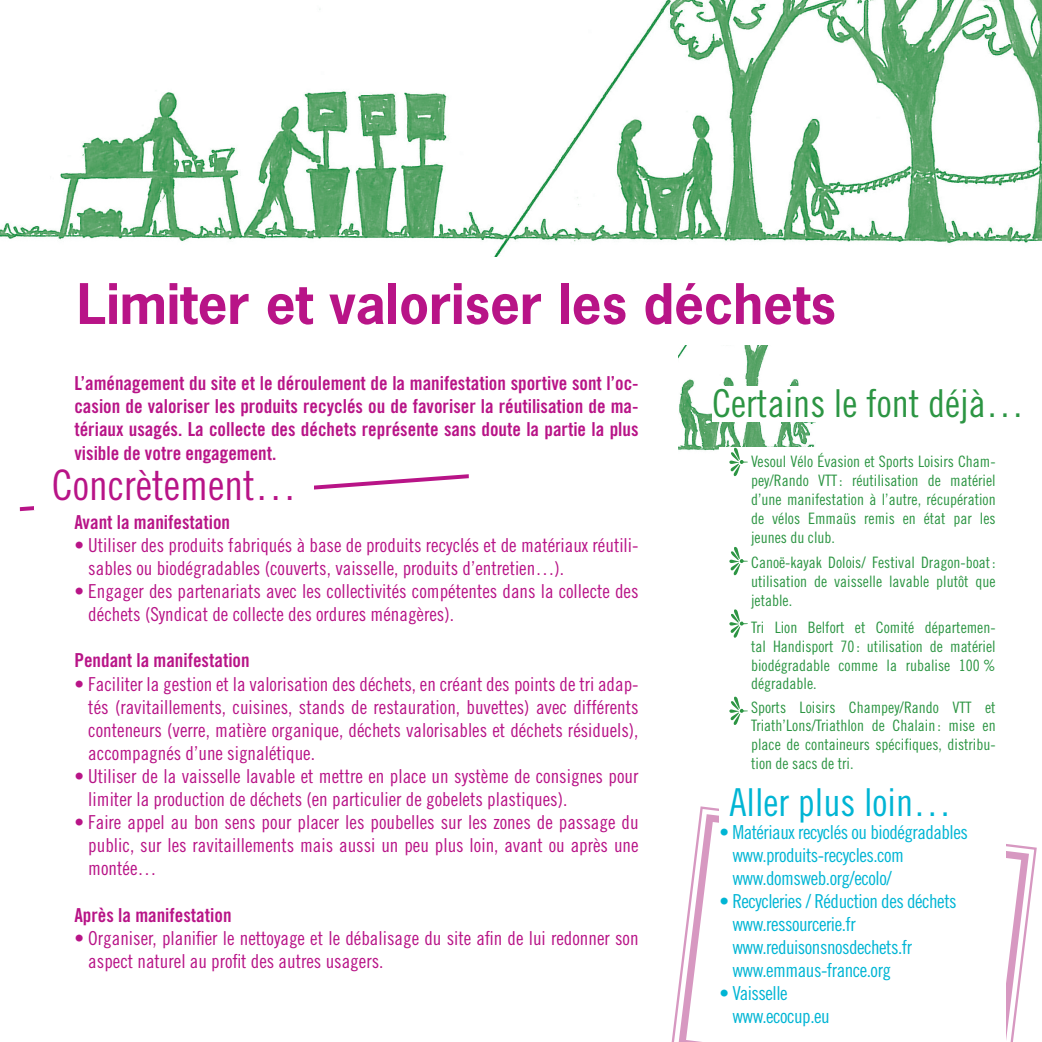
<style>
.page{position:relative;width:1042px;height:1042px;background:#fff}
.page>*{position:absolute;margin:0;border:0;box-sizing:border-box;transform-origin:0 0}
.t1{font:700 52.5px "News Gothic Std";color:#b81487}
.t2{font:42px "Trade Gothic Cond Eighteen";color:#b81487}
.t3{font:38.5px "Trade Gothic Cond Eighteen";color:#2c9543}
.t4{font:38.5px "Trade Gothic Cond Eighteen";color:#00b5d4}
.t5{font:19.25px/23.1px "Trade Gothic Cond Eighteen";color:#b81487}
.t6{font:19.25px/23.1px "Trade Gothic Bold Cond Twenty";color:#b81487;text-align:justify}
.t7{font:19.25px/23.1px "Trade Gothic Cond Eighteen";letter-spacing:-.025em;color:#00b5d4}
.t8{font:15.75px/18.9px "Trade Gothic Cond Eighteen";color:#2c9543;text-align:justify}
</style>
<div class="page">
<svg style="left:674px;top:810px;width:359px;height:232px"></svg>
<img style="left:678px;top:346px;width:137px;height:105px">
<img style="left:0;top:0;width:1042px;height:257px">
<svg style="left:20px;top:474px;width:449px;height:37px"></svg>
<div style="left:35px;top:467px;width:279px;height:43px;background:#fff"></div>
<div style="left:719px;top:448px;width:286px;height:594px;background:#fff"></div>
<svg style="left:729px;top:448px;width:19px;height:28px"></svg>
<svg style="left:729px;top:547px;width:19px;height:28px"></svg>
<svg style="left:729px;top:609px;width:19px;height:29px"></svg>
<svg style="left:729px;top:697px;width:19px;height:28px"></svg>
<div style="left:712px;top:386px;width:330px;height:36px;background:#fff"></div>
<h1 class="t1" style="left:77px;top:269px;width:760px">Limiter et valoriser les déchets</h1>
<p class="t6" style="left:74px;top:372px;width:566px">L’aménagement du site et le déroulement de la manifestation sportive sont l’oc&shy;casion de valoriser les produits recyclés ou de favoriser la réutilisation de ma&shy;tériaux usagés. La collecte des déchets représente sans doute la partie la plus visible de votre engagement.</p>
<h2 class="t2" style="left:52px;top:460px;width:247px">Concrètement…</h2>
<p class="t6" style="left:74px;top:510px;width:157px">Avant la manifestation</p>
<p class="t5" style="left:88px;top:533px;width:552px;text-indent:-14px">• Utiliser des produits fabriqués à base de produits recyclés et de matériaux réutili&shy;sables ou biodégradables (couverts, vaisselle, produits d’entretien…).</p>
<p class="t5" style="left:88px;top:579px;width:552px;text-indent:-14px">• Engager des partenariats avec les collectivités compétentes dans la collecte des déchets (Syndicat de collecte des ordures ménagères).</p>
<p class="t6" style="left:74px;top:649px;width:177px">Pendant la manifestation</p>
<p class="t5" style="left:88px;top:672px;width:552px;text-align:justify;text-indent:-14px">• Faciliter la gestion et la valorisation des déchets, en créant des points de tri adap&shy;tés (ravitaillements, cuisines, stands de restauration, buvettes) avec différents conteneurs (verre, matière organique, déchets valorisables et déchets résiduels), accompagnés d’une signalétique.</p>
<p class="t5" style="left:88px;top:764px;width:552px;text-indent:-14px">• Utiliser de la vaisselle lavable et mettre en place un système de consignes pour limiter la production de déchets (en particulier de gobelets plastiques).</p>
<p class="t5" style="left:88px;top:810px;width:552px;text-align:justify;text-indent:-14px">• Faire appel au bon sens pour placer les poubelles sur les zones de passage du public, sur les ravitaillements mais aussi un peu plus loin, avant ou après une montée…</p>
<p class="t6" style="left:74px;top:903px;width:159px">Après la manifestation</p>
<p class="t5" style="left:88px;top:926px;width:552px;text-indent:-14px">• Organiser, planifier le nettoyage et le débalisage du site afin de lui redonner son aspect naturel au profit des autres usagers.</p>
<h3 class="t3" style="left:712px;top:380px;width:314px">Certains le font déjà…</h3>
<p class="t8" style="left:751px;top:452px;width:246px">Vesoul Vélo Évasion et Sports Loisirs Cham&shy;pey/Rando VTT: réutilisation de matériel d’une manifestation à l’autre, récupération de vélos Emmaüs remis en état par les jeunes du club.</p>
<p class="t8" style="left:751px;top:552px;width:246px">Canoë-kayak Dolois/ Festival Dragon-boat: utilisation de vaisselle lavable plutôt que jetable.</p>
<p class="t8" style="left:751px;top:617px;width:246px">Tri Lion Belfort et Comité départemen&shy;tal Handisport 70 : utilisation de matériel biodégradable comme la rubalise 100 % dégradable.</p>
<p class="t8" style="left:751px;top:697px;width:246px">Sports Loisirs Champey/Rando VTT et Triath’Lons/Triathlon de Chalain : mise en place de containeurs spécifiques, distribu&shy;tion de sacs de tri.</p>
<h3 class="t4" style="left:729px;top:779px;width:224px">Aller plus loin…</h3>
<p class="t7" style="left:732px;top:820px;width:237px;text-indent:-13px">• Matériaux recyclés ou biodégradables www.produits-recycles.com www.domsweb.org/ecolo/</p>
<p class="t7" style="left:732px;top:889px;width:226px;text-indent:-13px">• Recycleries / Réduction des déchets www.ressourcerie.fr www.reduisonsnosdechets.fr www.emmaus-france.org</p>
<p class="t7" style="left:732px;top:981px;width:99px;text-indent:-13px">• Vaisselle www.ecocup.eu</p>
</div>
